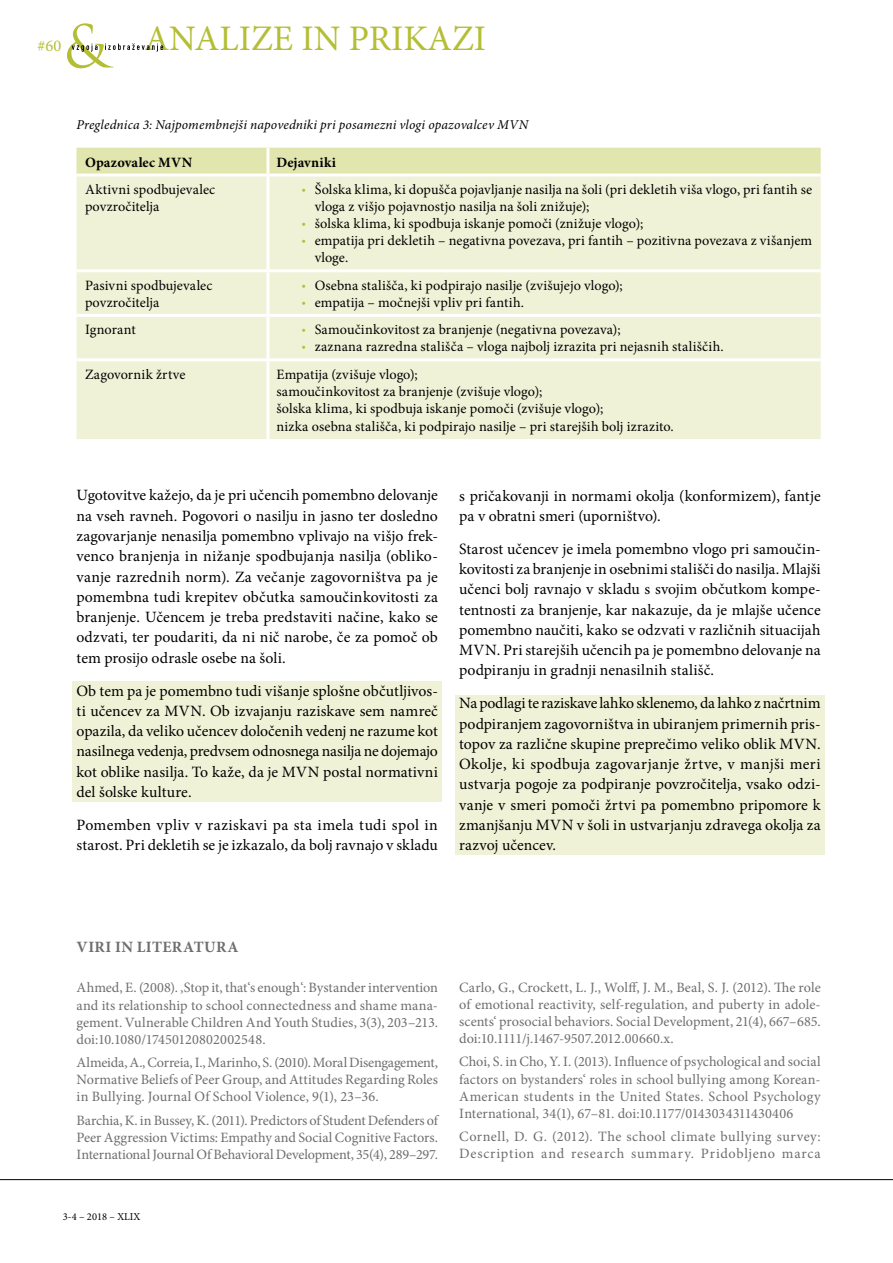
<style>
.page{position:relative;width:893px;height:1263px;background:#fff}
.page>*{position:absolute;margin:0;border:0;box-sizing:border-box;transform-origin:0 0}
.t1{font:36px "Minion Pro";color:#b4be35}
.t2{font:16.5px "Minion Pro";color:#b4be35}
.t3{font:15.75px/20.2px "Minion Pro";letter-spacing:.005em;color:#000;text-align:justify}
.t4{font:700 15.75px "Minion Pro";letter-spacing:.025em;color:#6d6e71}
.t5{font:14.25px/17.1px "Minion Pro";letter-spacing:.01em;color:#6d6e71;text-align:justify}
.t6{font:14.25px/17.2px "Minion Pro";letter-spacing:.01em;color:#000}
.t7{font:14.25px/17.1px "Minion Pro";letter-spacing:.045em;color:#6d6e71}
.t8{font:700 14.25px "Minion Pro";color:#000}
.t9{font:italic 13.5px "Minion Pro";letter-spacing:.01em;color:#000}
.t10{font:10.5px "Minion Pro";color:#000}
.s1{font-family:"Myriad Pro";color:#b4be35}
</style>
<div class="page">
<hr style="left:0;top:1179px;width:893px;height:1px;background:#000">
<div style="left:72px;top:681px;width:370px;height:120px;background:#f0f2d7"></div>
<div style="left:455px;top:695px;width:370px;height:160px;background:#f0f2d7"></div>
<div style="left:77px;top:148px;width:744px;height:25px;background:#e1e5ae"></div>
<div style="left:77px;top:176px;width:744px;height:263px;background:#f0f2d7"></div>
<hr style="left:266px;top:148px;width:3px;height:25px;background:#fff">
<hr style="left:266px;top:176px;width:3px;height:93px;background:#fff">
<hr style="left:77px;top:269px;width:191px;height:3px;background:#fff">
<hr style="left:268px;top:269px;width:553px;height:3px;background:#fff">
<hr style="left:266px;top:272px;width:3px;height:42px;background:#fff">
<hr style="left:77px;top:314px;width:191px;height:3px;background:#fff">
<hr style="left:268px;top:314px;width:553px;height:3px;background:#fff">
<hr style="left:266px;top:317px;width:3px;height:41px;background:#fff">
<hr style="left:77px;top:358px;width:191px;height:3px;background:#fff">
<hr style="left:268px;top:358px;width:553px;height:3px;background:#fff">
<hr style="left:266px;top:361px;width:3px;height:78px;background:#fff">
<svg style="left:67px;top:23px;width:96px;height:45px"></svg>
<p class="t2" style="left:38px;top:35px;width:25px">#60</p>
<h1 class="t1" style="left:144px;top:14px;width:343px">ANALIZE IN PRIKAZI</h1>
<p class="t9" style="left:77px;top:115px;width:453px">Preglednica 3: Najpomembnejši napovedniki pri posamezni vlogi opazovalcev MVN</p>
<p class="t8" style="left:85px;top:152px;width:86px">Opazovalec MVN</p>
<p class="t8" style="left:276px;top:152px;width:61px">Dejavniki</p>
<p class="t6" style="left:85px;top:181px;width:132px">Aktivni spodbujevalec povzročitelja</p>
<p class="t6" style="left:315px;top:181px;width:499px;text-indent:-13px"><span class="s1">•</span> Šolska klima, ki dopušča pojavljanje nasilja na šoli (pri dekletih viša vlogo, pri fantih se vloga z višjo pojavnostjo nasilja na šoli znižuje);</p>
<p class="t6" style="left:302px;top:215px;width:343px"><span class="s1">•</span> šolska klima, ki spodbuja iskanje pomoči (znižuje vlogo);</p>
<p class="t6" style="left:315px;top:232px;width:499px;text-indent:-13px"><span class="s1">•</span> empatija pri dekletih – negativna povezava, pri fantih – pozitivna povezava z višanjem vloge.</p>
<p class="t6" style="left:85px;top:277px;width:129px">Pasivni spodbujevalec povzročitelja</p>
<p class="t6" style="left:302px;top:277px;width:322px"><span class="s1">•</span> Osebna stališča, ki podpirajo nasilje (zvišujejo vlogo);</p>
<p class="t6" style="left:302px;top:294px;width:224px"><span class="s1">•</span> empatija – močnejši vpliv pri fantih.</p>
<p class="t6" style="left:85px;top:321px;width:52px">Ignorant</p>
<p class="t6" style="left:302px;top:321px;width:320px"><span class="s1">•</span> Samoučinkovitost za branjenje (negativna povezava);</p>
<p class="t6" style="left:302px;top:338px;width:423px"><span class="s1">•</span> zaznana razredna stališča – vloga najbolj izrazita pri nejasnih stališčih.</p>
<p class="t6" style="left:85px;top:366px;width:102px">Zagovornik žrtve</p>
<p class="t6" style="left:276px;top:366px;width:399px">Empatija (zvišuje vlogo);<br>samoučinkovitost za branjenje (zvišuje vlogo);<br>šolska klima, ki spodbuja iskanje pomoči (zvišuje vlogo);<br>nizka osebna stališča, ki podpirajo nasilje – pri starejših bolj izrazito.</p>
<p class="t3" style="left:77px;top:485px;width:363px">Ugotovitve kažejo, da je pri učencih pomembno delovanje na vseh ravneh. Pogovori o nasilju in jasno ter dosledno zagovarjanje nenasilja pomembno vplivajo na višjo frek&shy;venco branjenja in nižanje spodbujanja nasilja (obliko&shy;vanje razrednih norm). Za večanje zagovorništva pa je pomembna tudi krepitev občutka samoučinkovitosti za branjenje. Učencem je treba predstaviti načine, kako se odzvati, ter poudariti, da ni nič narobe, če za pomoč ob tem prosijo odrasle osebe na šoli.</p>
<p class="t3" style="left:77px;top:680px;width:363px">Ob tem pa je pomembno tudi višanje splošne občutljivos&shy;ti učencev za MVN. Ob izvajanju raziskave sem namreč opazila, da veliko učencev določenih vedenj ne razume kot nasilnega vedenja, predvsem odnosnega nasilja ne dojemajo kot oblike nasilja. To kaže, da je MVN postal normativni del šolske kulture.</p>
<p class="t3" style="left:77px;top:815px;width:363px">Pomemben vpliv v raziskavi pa sta imela tudi spol in starost. Pri dekletih se je izkazalo, da bolj ravnajo v skladu</p>
<p class="t3" style="left:459px;top:485px;width:363px">s pričakovanji in normami okolja (konformizem), fantje pa v obratni smeri (uporništvo).</p>
<p class="t3" style="left:459px;top:539px;width:363px">Starost učencev je imela pomembno vlogo pri samoučin&shy;kovitosti za branjenje in osebnimi stališči do nasilja. Mlajši učenci bolj ravnajo v skladu s svojim občutkom kompe&shy;tentnosti za branjenje, kar nakazuje, da je mlajše učence pomembno naučiti, kako se odzvati v različnih situacijah MVN. Pri starejših učencih pa je pomembno delovanje na podpiranju in gradnji nenasilnih stališč.</p>
<p class="t3" style="left:459px;top:693px;width:363px">Na podlagi te raziskave lahko sklenemo, da lahko z načrtnim podpiranjem zagovorništva in ubiranjem primernih pris&shy;topov za različne skupine preprečimo veliko oblik MVN.<br>Okolje, ki spodbuja zagovarjanje žrtve, v manjši meri ustvarja pogoje za podpiranje povzročitelja, vsako odzi&shy;vanje v smeri pomoči žrtvi pa pomembno pripomore k zmanjšanju MVN v šoli in ustvarjanju zdravega okolja za razvoj učencev.</p>
<p class="t4" style="left:77px;top:936px;width:163px">Viri in literatura</p>
<p class="t5" style="left:77px;top:979px;width:363px">Ahmed, E. (2008). ‚Stop it, that‘s enough‘: Bystander intervention and its relationship to school connectedness and shame mana&shy;gement. Vulnerable Children And Youth Studies, 3(3), 203–213. doi:10.1080/17450120802002548.</p>
<p class="t5" style="left:77px;top:1054px;width:363px">Almeida, A., Correia, I., Marinho, S. (2010). Moral Disengagement, Normative Beliefs of Peer Group, and Attitudes Regarding Roles in Bullying. Journal Of School Violence, 9(1), 23–36.</p>
<p class="t5" style="left:77px;top:1112px;width:363px">Barchia, K. in Bussey, K. (2011). Predictors of Student Defenders of Peer Aggression Victims: Empathy and Social Cognitive Factors.<br>International Journal Of Behavioral Development, 35(4), 289–297.</p>
<p class="t5" style="left:459px;top:978px;width:363px">Carlo, G., Crockett, L. J., Wolff, J. M., Beal, S. J. (2012). The role of emotional reactivity, self-regulation, and puberty in adole&shy;scents‘ prosocial behaviors. Social Development, 21(4), 667–685. doi:10.1111/j.1467-9507.2012.00660.x.</p>
<p class="t5" style="left:459px;top:1053px;width:363px">Choi, S. in Cho, Y. I. (2013). Influence of psychological and social factors on bystanders‘ roles in school bullying among Korean-American students in the United States. School Psychology International, 34(1), 67–81. doi:10.1177/0143034311430406</p>
<p class="t7" style="left:459px;top:1128px;width:363px">Cornell, D. G. (2012). The school climate bullying survey:<br>Description and research summary. Pridobljeno marca</p>
<p class="t10" style="left:63px;top:1210px;width:79px">3-4 – 2018 – XLIX</p>
</div>
